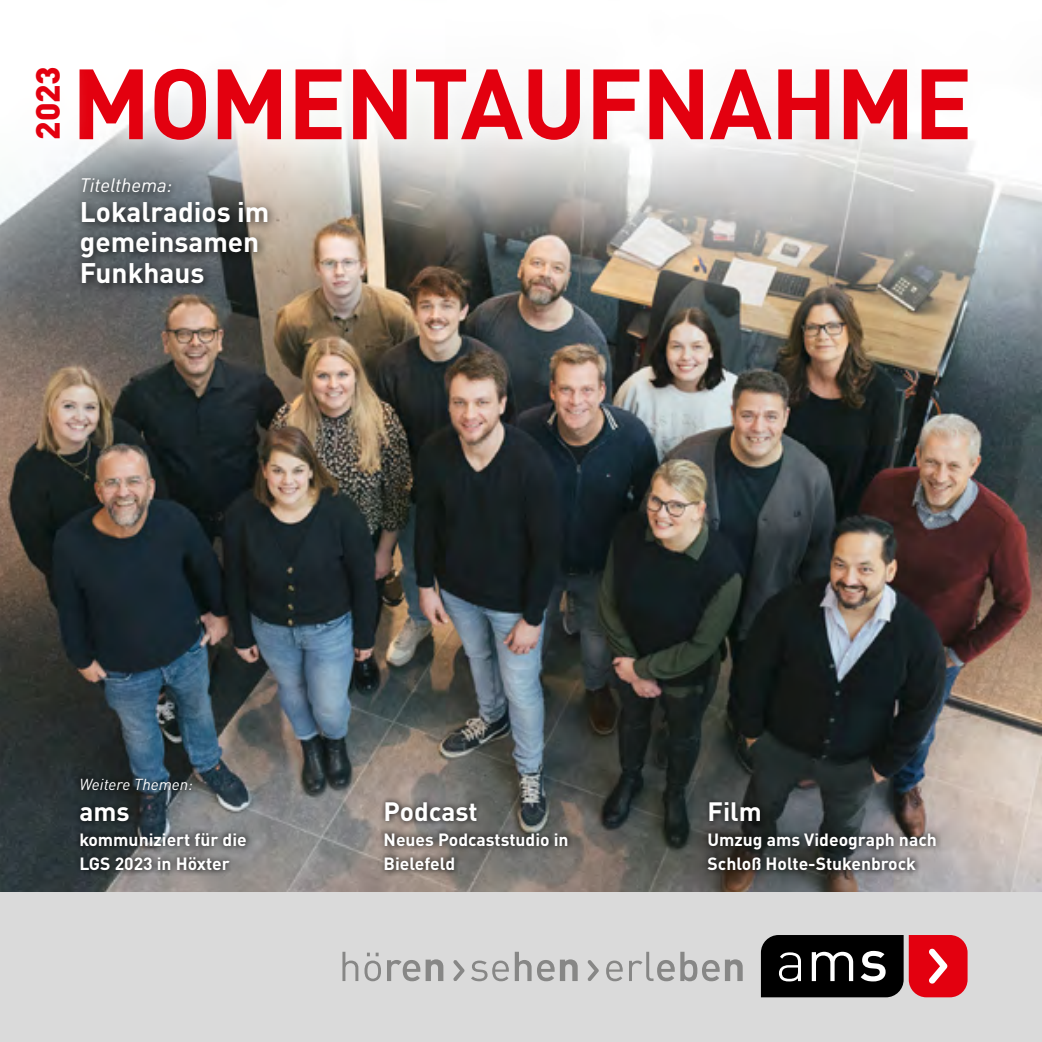
<style>
.page{position:relative;width:1042px;height:1042px;background:#fff}
.page>*{position:absolute;margin:0;border:0;box-sizing:border-box;transform-origin:0 0}
.t1{font:700 98px "DIN Pro";letter-spacing:-.02em;color:#e3000f}
.t2{font:900 33.07px "DIN Pro";color:#e3000f}
.t3{font:700 28px/30.6px "DIN Pro";color:#fff}
.t4{font:700 26.25px "DIN Pro";color:#fff}
.t5{font:italic 19.25px "DIN Pro";color:#fff}
.t6{font:700 17.5px/24.5px "DIN Pro";color:#fff}
.t7{font:italic 15.75px "DIN Pro";color:#fff}
</style>
<div class="page">
<img style="left:0;top:162px;width:1042px;height:731px">
<div style="left:57px;top:47px;width:933px;height:115px;background:#fff;opacity:.7"></div>
<div style="left:6px;top:38px;width:84px;height:130px;background:#fff"></div>
<div style="left:73px;top:772px;width:179px;height:103px;background:#000;opacity:.8"></div>
<div style="left:0;top:893px;width:1042px;height:149px;background:#dadada"></div>
<svg style="left:909px;top:935px;width:58px;height:62px;background:#e41d2a"></svg>
<svg style="left:761px;top:935px;width:142px;height:62px;background:#222"></svg>
<svg style="left:342px;top:952px;width:401px;height:29px"></svg>
<div style="left:75px;top:172px;width:205px;height:123px;background:#000;opacity:.75"></div>
<div style="left:379px;top:797px;width:194px;height:78px;background:#000;opacity:.8"></div>
<div style="left:703px;top:797px;width:238px;height:78px;background:#000;opacity:.8"></div>
<h2 class="t2" style="left:21px;top:140px;width:76px;rotate:-90deg">2023</h2>
<h1 class="t1" style="left:71px;top:27px;width:903px">MOMENTAUFNAHME</h1>
<p class="t5" style="left:80px;top:170px;width:94px">Titelthema:</p>
<h3 class="t3" style="left:80px;top:195px;width:191px">Lokalradios im gemeinsamen<br>Funkhaus</h3>
<p class="t7" style="left:79px;top:772px;width:115px">Weitere Themen:</p>
<h3 class="t4" style="left:79px;top:791px;width:52px">ams</h3>
<p class="t6" style="left:79px;top:826px;width:169px">kommuniziert für die<br>LGS 2023 in Höxter</p>
<h3 class="t4" style="left:383px;top:791px;width:96px">Podcast</h3>
<p class="t6" style="left:383px;top:826px;width:187px">Neues Podcaststudio in<br>Bielefeld</p>
<h3 class="t4" style="left:707px;top:791px;width:56px">Film</h3>
<p class="t6" style="left:707px;top:826px;width:231px">Umzug ams Videograph nach<br>Schloß Holte-Stukenbrock</p>
</div>
